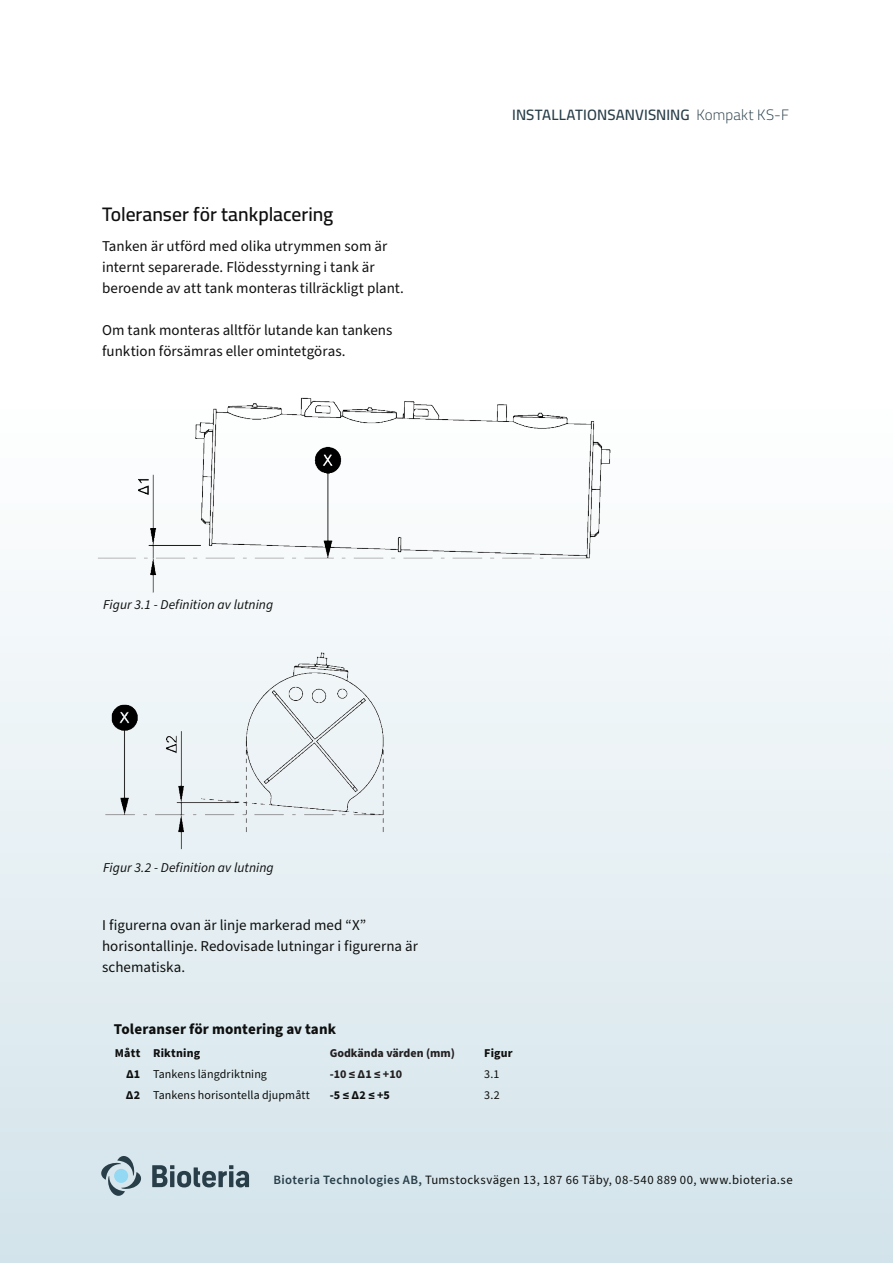
<style>
.page{position:relative;width:893px;height:1263px;background:#fff}
.page>*{position:absolute;margin:0;border:0;box-sizing:border-box;transform-origin:0 0}
.Underrubrik{font:600 19.5px "Cairo";color:#0e0f0e}
.Brödtext{font:15px/21px "Source Sans Pro";color:#0e0f0e}
.t1{font:600 15px "Cairo";letter-spacing:.005em;color:#283e49}
.Bröd_rubrik{font:700 15px "Source Sans Pro";letter-spacing:.005em;color:#0e0f0e}
.Brödtext-2{font:italic 13.5px "Source Sans Pro";letter-spacing:.005em;color:#0e0f0e}
.t2{font:12.75px "Source Sans Pro";letter-spacing:.03em;color:#0e0f0e}
.Tabell_-_Bröd{font:12px "Source Sans Pro";letter-spacing:.01em;color:#0e0f0e}
.Tabell_-_Bröd-2{font:700 12px "Source Sans Pro";letter-spacing:.015em;color:#0e0f0e}
.t3{font:700 12px "Source Sans Pro";color:#231f20}
.s1{font-weight:300}
.s2{font-weight:600;color:#283e49}
</style>
<div class="page">
<div style="left:0;top:401px;width:893px;height:862px;background:linear-gradient(to bottom,#feffff,#d3e3eb)"></div>
<svg style="left:152px;top:1165px;width:97px;height:22px;background:#80929b"></svg>
<svg style="left:98px;top:1153px;width:46px;height:45px;background:#b2c2ca"></svg>
<div style="left:114px;top:1169px;width:14px;height:14px;background:#94d9f4;border-radius:50%"></div>
<img style="left:92px;top:397px;width:525px;height:198px">
<div style="left:103px;top:646px;width:285px;height:209px;background:#edf3f6"></div>
<p class="Underrubrik" style="left:102px;top:200px;width:233px">Toleranser för tankplacering</p>
<p class="Brödtext" style="left:102px;top:236px;width:303px">Tanken är utförd med olika utrymmen som är internt separerade. Flödesstyrning i tank är beroende av att tank monteras tillräckligt plant.</p>
<p class="Brödtext" style="left:102px;top:320px;width:292px">Om tank monteras alltför lutande kan tankens funktion försämras eller omintetgöras.</p>
<p class="Brödtext-2" style="left:103px;top:595px;width:172px">Figur 3.1 - Definition av lutning</p>
<p class="t1" style="left:512px;top:104px;width:278px">INSTALLATIONSANVISNING <span class="s1">Kompakt KS-F</span></p>
<p class="Brödtext-2" style="left:103px;top:859px;width:172px">Figur 3.2 - Definition av lutning</p>
<p class="Brödtext" style="left:102px;top:915px;width:317px">I figurerna ovan är linje markerad med “X” horisontallinje. Redovisade lutningar i figurerna är schematiska.</p>
<p class="Bröd_rubrik" style="left:114px;top:1019px;width:224px">Toleranser för montering av tank</p>
<p class="Tabell_-_Bröd-2" style="left:115px;top:1045px;width:27px">Mått</p>
<p class="Tabell_-_Bröd-2" style="left:153px;top:1045px;width:49px">Riktning</p>
<p class="t3" style="left:330px;top:1045px;width:127px">Godkända värden (mm)</p>
<p class="Tabell_-_Bröd-2" style="left:484px;top:1045px;width:30px">Figur</p>
<p class="Tabell_-_Bröd-2" style="left:126px;top:1066px;width:16px">Δ1</p>
<p class="Tabell_-_Bröd" style="left:153px;top:1066px;width:115px">Tankens längdriktning</p>
<p class="t3" style="left:330px;top:1066px;width:74px">-10 ≤ Δ1 ≤ +10</p>
<p class="Tabell_-_Bröd" style="left:484px;top:1066px;width:17px">3.1</p>
<p class="Tabell_-_Bröd-2" style="left:126px;top:1087px;width:16px">Δ2</p>
<p class="Tabell_-_Bröd" style="left:153px;top:1087px;width:158px">Tankens horisontella djupmått</p>
<p class="Tabell_-_Bröd-2" style="left:330px;top:1087px;width:62px">-5 ≤ Δ2 ≤ +5</p>
<p class="Tabell_-_Bröd" style="left:484px;top:1087px;width:17px">3.2</p>
<p class="t2" style="left:273px;top:1172px;width:521px"><span class="s2">Bioteria Technologies AB,</span> Tumstocksvägen 13, 187 66 Täby, 08-540 889 00, www.bioteria.se</p>
</div>
